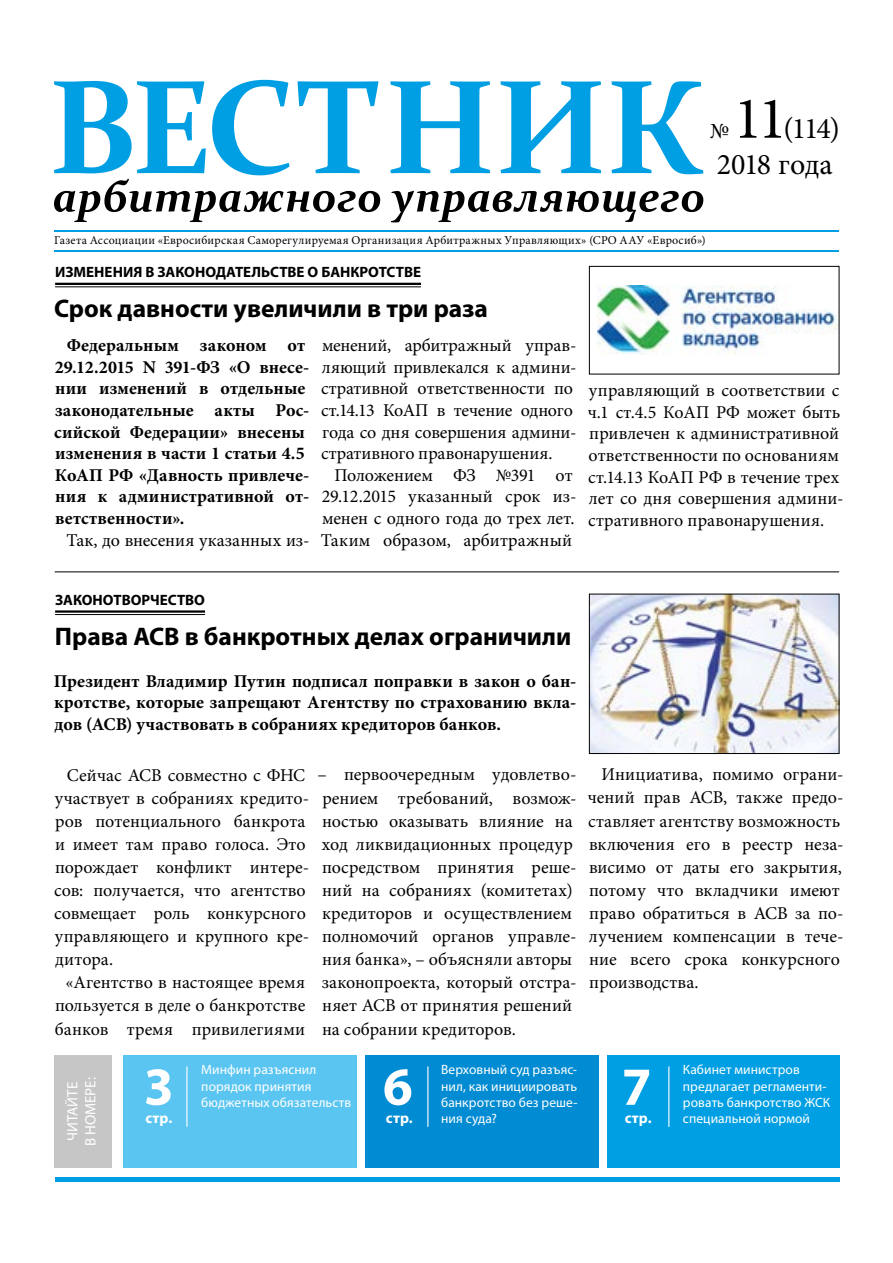
<style>
.page{position:relative;width:893px;height:1263px;background:#fff}
.page>*{position:absolute;margin:0;border:0;box-sizing:border-box;transform-origin:0 0}
.t1{font:700 54px "Myriad Pro";color:#fff}
.t2{font:30px/36px "Minion Pro";letter-spacing:-.035em;color:#000;text-align:center}
.t3{font:700 25.5px "Myriad Pro";color:#000}
.t4{font:22.5px "Minion Pro";color:#000}
.t5{font:18px/23.1px "Minion Pro";letter-spacing:.005em;color:#000}
.t6{font:700 18px/21.6px "Minion Pro";letter-spacing:.005em;color:#000}
.t7{font:700 15px "Myriad Pro";color:#000}
.t8{font:15px/18px "Myriad Pro";letter-spacing:-.005em;color:#fff;text-align:center}
.t9{font:700 15px "Myriad Pro";letter-spacing:.015em;color:#fff}
.t10{font:13.5px/16.2px "Myriad Pro";letter-spacing:.005em;color:#fff}
.t11{font:12px "Minion Pro";letter-spacing:.025em;color:#000}
.s1{font-size:60px}
</style>
<div class="page">
<hr style="left:54px;top:231px;width:785px;height:1px;background:#009fe3">
<hr style="left:54px;top:250px;width:785px;height:1px;background:#009fe3">
<div style="left:55px;top:1177px;width:785px;height:5px;background:#009fe3"></div>
<svg style="left:54px;top:80px;width:649px;height:95px"></svg>
<svg style="left:54px;top:179px;width:649px;height:43px"></svg>
<div style="left:123px;top:1055px;width:233px;height:112px;background:#5bc5f2"></div>
<hr style="left:186px;top:1066px;width:1px;height:61px;background:#fff">
<div style="left:607px;top:1055px;width:233px;height:112px;background:#009fe3"></div>
<div style="left:365px;top:1055px;width:233px;height:112px;background:#008bd2"></div>
<hr style="left:427px;top:1066px;width:1px;height:61px;background:#fff">
<hr style="left:668px;top:1066px;width:1px;height:61px;background:#fff">
<div style="left:54px;top:1055px;width:57px;height:112px;background:#c6c6c6"></div>
<hr style="left:55px;top:283px;width:366px;height:2px;background:#000">
<hr style="left:55px;top:286px;width:366px;height:1px;background:#000">
<hr style="left:55px;top:610px;width:150px;height:3px;background:#000">
<hr style="left:55px;top:614px;width:150px;height:1px;background:#000">
<img style="left:598px;top:286px;width:239px;height:69px">
<div style="left:589px;top:266px;width:250px;height:108px;border:1px solid #000"></div>
<img style="left:591px;top:596px;width:246px;height:156px">
<div style="left:589px;top:594px;width:250px;height:160px;border:1px solid #000"></div>
<hr style="left:55px;top:571px;width:784px;height:1px;background:#000">
<h2 class="t2" style="left:717px;top:110px;width:124px"><span class="s1">11</span>(114)<br>2018 года</h2>
<p class="t4" style="left:710px;top:115px;width:21px">№</p>
<p class="t11" style="left:54px;top:232px;width:653px">Газета Ассоциации «Евросибирская Саморегулируемая Организация Арбитражных Управляющих» (СРО ААУ «Евросиб»)</p>
<p class="t7" style="left:55px;top:263px;width:367px">ИЗМЕНЕНИЯ В ЗАКОНОДАТЕЛЬСТВЕ О БАНКРОТСТВЕ</p>
<h3 class="t3" style="left:54px;top:292px;width:435px">Срок давности увеличили в три раза</h3>
<p class="t6" style="left:54px;top:334px;width:257px;text-indent:13px">Федеральным законом от<br>29.12.2015 N 391-ФЗ «О внесе&shy;нии изменений в отдельные законодательные акты Рос&shy;сийской Федерации» внесены изменения в части 1 статьи 4.5<br>КоАП РФ «Давность привлече&shy;ния к административной от&shy;ветственности».</p>
<p class="t5" style="left:67px;top:528px;width:244px">Так, до внесения указанных из-</p>
<p class="t5" style="left:321px;top:335px;width:257px;line-height:21.6px">менений, арбитражный управ&shy;ляющий привлекался к админи&shy;стративной ответственности по ст.14.13 КоАП в течение одного года со дня совершения админи&shy;стративного правонарушения.</p>
<p class="t5" style="left:321px;top:464px;width:257px;line-height:21.6px;text-align:center">Положением ФЗ №391 от<br>29.12.2015 указанный срок из&shy;менен с одного года до трех лет.<br>Таким образом, арбитражный</p>
<p class="t5" style="left:588px;top:380px;width:257px;line-height:21.6px">управляющий в соответствии с ч.1 ст.4.5 КоАП РФ может быть привлечен к административной ответственности по основаниям ст.14.13 КоАП РФ в течение трех лет со дня совершения админи&shy;стративного правонарушения.</p>
<p class="t7" style="left:55px;top:590px;width:151px">ЗАКОНОТВОРЧЕСТВО</p>
<h3 class="t3" style="left:55px;top:619px;width:518px">Права АСВ в банкротных делах ограничили</h3>
<p class="t6" style="left:54px;top:670px;width:524px;text-align:justify">Президент Владимир Путин подписал поправки в закон о бан&shy;кротстве, которые запрещают Агентству по страхованию вкла&shy;дов (АСВ) участвовать в собраниях кредиторов банков.</p>
<p class="t5" style="left:54px;top:763px;width:257px;text-indent:13px">Сейчас АСВ совместно с ФНС участвует в собраниях кредито&shy;ров потенциального банкрота и имеет там право голоса. Это порождает конфликт интере&shy;сов: получается, что агентство совмещает роль конкурсного управляющего и крупного кре&shy;дитора.</p>
<p class="t5" style="left:55px;top:971px;width:252px;text-align:center">«Агентство в настоящее время пользуется в деле о банкротстве банков тремя привилегиями</p>
<p class="t5" style="left:317px;top:763px;width:261px">– первоочередным удовлетво&shy;рением требований, возмож&shy;ностью оказывать влияние на ход ликвидационных процедур посредством принятия реше&shy;ний на собраниях (комитетах) кредиторов и осуществлением полномочий органов управле&shy;ния банка», – объясняли авторы законопроекта, который отстра&shy;няет АСВ от принятия решений на собрании кредиторов.</p>
<p class="t5" style="left:588px;top:763px;width:257px;text-indent:14px">Инициатива, помимо ограни&shy;чений прав АСВ, также предо&shy;ставляет агентству возможность включения его в реестр неза&shy;висимо от даты его закрытия, потому что вкладчики имеют право обратиться в АСВ за по&shy;лучением компенсации в тече&shy;ние всего срока конкурсного производства.</p>
<p class="t8" style="left:63px;top:1146px;width:70px;rotate:-90deg">ЧИТАЙТЕ<br>В НОМЕРЕ:</p>
<h1 class="t1" style="left:144px;top:1051px;width:31px">3</h1>
<p class="t9" style="left:145px;top:1108px;width:28px">стр.</p>
<p class="t10" style="left:201px;top:1061px;width:117px">Минфин разъяснил порядок принятия</p>
<p class="t10" style="left:201px;top:1094px;width:151px">бюджетных обязательств</p>
<h1 class="t1" style="left:383px;top:1051px;width:31px">6</h1>
<p class="t9" style="left:386px;top:1108px;width:28px">стр.</p>
<p class="t10" style="left:441px;top:1061px;width:138px;text-align:justify">Верховный суд разъяс&shy;нил, как инициировать банкротство без реше&shy;ния суда?</p>
<p class="t10" style="left:683px;top:1061px;width:149px">Кабинет министров предлагает регламенти&shy;ровать банкротство ЖСК специальной нормой</p>
<h1 class="t1" style="left:622px;top:1051px;width:31px">7</h1>
<p class="t9" style="left:625px;top:1108px;width:28px">стр.</p>
</div>
